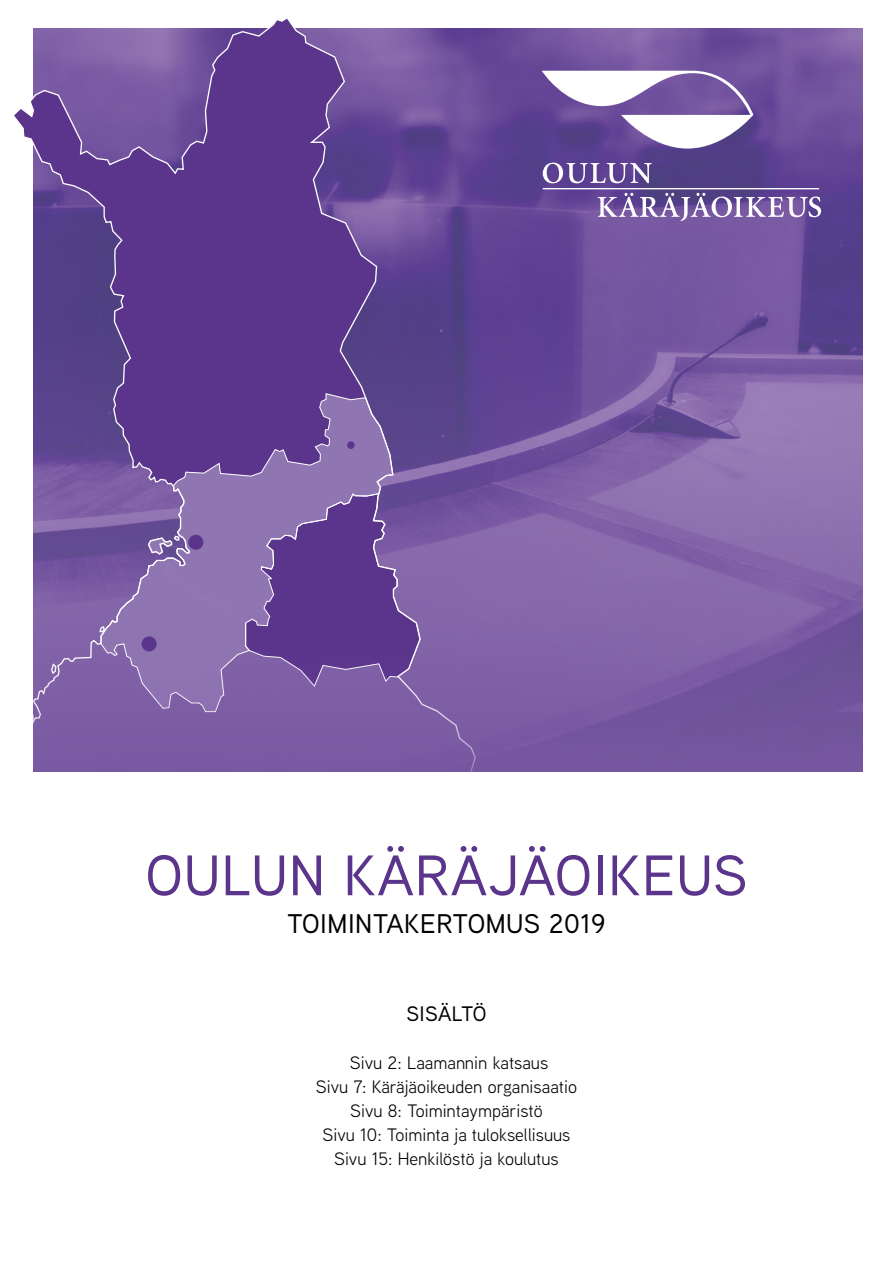
<style>
.page{position:relative;width:893px;height:1263px;background:#fff}
.page>*{position:absolute;margin:0;border:0;box-sizing:border-box;transform-origin:0 0}
.H1{font:500 57px "Aaux Next";letter-spacing:.02em;color:#5b358c}
.t1{font:500 27px "Aaux Next";letter-spacing:.02em;color:#000}
.t2{font:500 21px "Aaux Next";letter-spacing:.015em;color:#000}
.t3{font:18px "Aaux Next";color:#000}
</style>
<div class="page">
<img style="left:477px;top:28px;width:385px;height:744px">
<svg style="left:14px;top:19px;width:463px;height:753px;background:#73569d"></svg>
<svg style="left:50px;top:662px;width:8px;height:13px"></svg>
<svg style="left:14px;top:698px;width:20px;height:26px"></svg>
<svg style="left:100px;top:393px;width:294px;height:100px;background:#71519c"></svg>
<svg style="left:98px;top:493px;width:323px;height:219px;background:#7c5da4"></svg>
<div style="left:188px;top:535px;width:15px;height:15px;background:#5b358c;border-radius:50%"></div>
<div style="left:142px;top:636px;width:15px;height:15px;background:#5b358c;border-radius:50%"></div>
<div style="left:347px;top:441px;width:8px;height:8px;background:#5b358c;border-radius:50%"></div>
<hr style="left:543px;top:188px;width:276px;height:1px;background:#fff">
<svg style="left:598px;top:193px;width:223px;height:28px"></svg>
<svg style="left:543px;top:163px;width:109px;height:20px"></svg>
<svg style="left:542px;top:71px;width:211px;height:78px"></svg>
<h2 class="H1" style="left:146px;top:836px;width:603px">OULUN KÄRÄJÄOIKEUS</h2>
<h2 class="t1" style="left:287px;top:905px;width:320px">TOIMINTAKERTOMUS 2019</h2>
<h2 class="t2" style="left:406px;top:1000px;width:82px">SISÄLTÖ</h2>
<p class="t3" style="left:350px;top:1051px;width:200px">Sivu 2: Laamannin katsaus</p>
<p class="t3" style="left:316px;top:1075px;width:263px">Sivu 7: Käräjäoikeuden organisaatio</p>
<p class="t3" style="left:350px;top:1099px;width:194px">Sivu 8: Toimintaympäristö</p>
<p class="t3" style="left:323px;top:1123px;width:249px">Sivu 10: Toiminta ja tuloksellisuus</p>
<p class="t3" style="left:334px;top:1147px;width:226px">Sivu 15: Henkilöstö ja koulutus</p>
</div>
